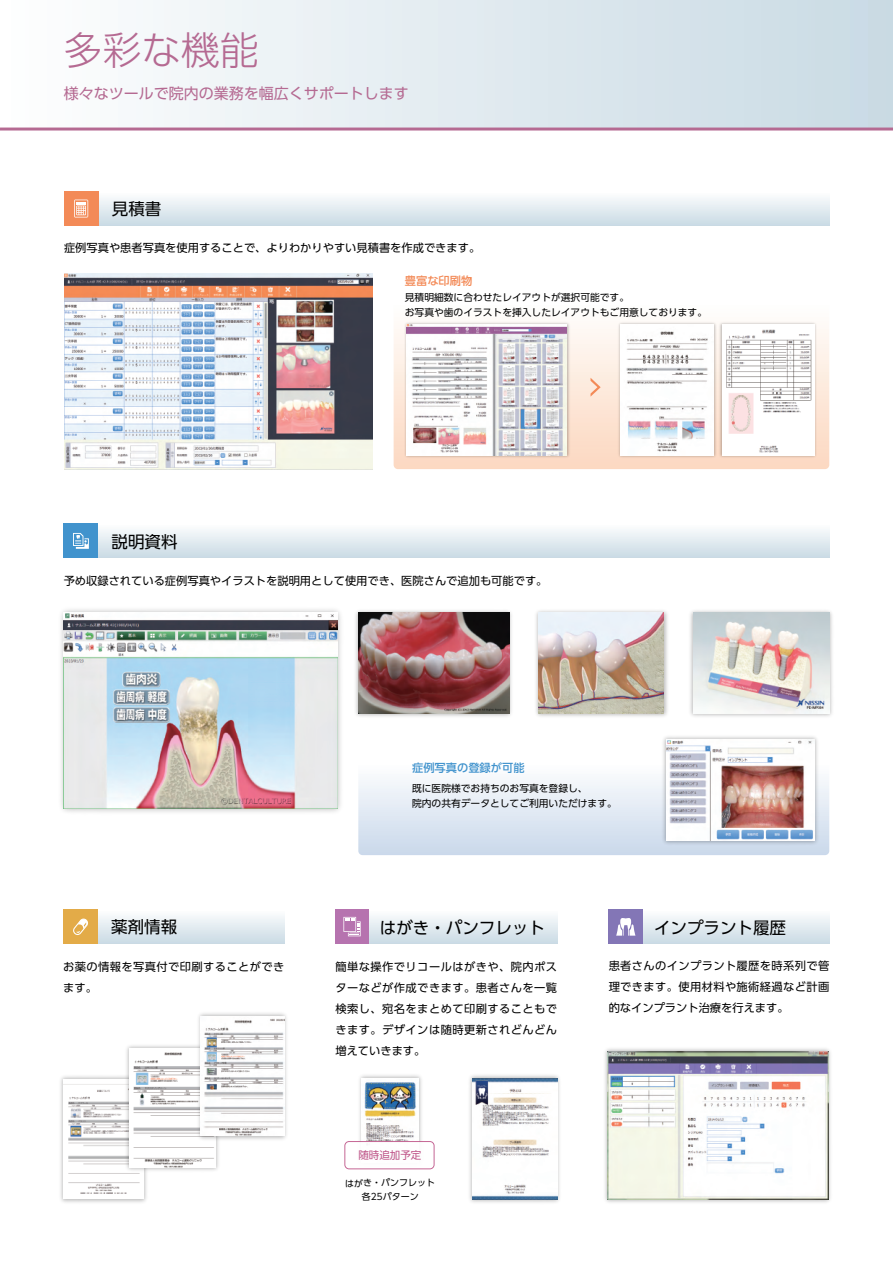
<style>
.page{position:relative;width:893px;height:1263px;background:#fff}
.page>*{position:absolute;margin:0;border:0;box-sizing:border-box;transform-origin:0 0}
.t1{font:300 39px "UD Shin Go Pro";color:#b56a92}
.t2{font:16.5px "UD Shin Go Pro";color:#000}
.t3{font:15px "UD Shin Go Pro";color:#b56a92}
.t4{font:11.25px/21px "UD Shin Go Pro";color:#000;text-align:justify}
.t5{font:11.25px/21px "UD Shin Go Pro";letter-spacing:.035em;color:#000}
.t6{font:500 11.25px "UD Shin Go Pro";color:#4193cd}
.t7{font:500 11.25px "UD Shin Go Pro";color:#f38a57}
.t8{font:10.5px "UD Shin Go Pro";color:#bf5589}
.t9{font:9.75px/15px "UD Shin Go Pro";color:#000}
.t10{font:9px/13.5px "UD Shin Go Pro";color:#000;text-align:center}
</style>
<div class="page">
<div style="left:0;top:0;width:893px;height:128px;background:linear-gradient(to right,#fefefe,#c8dae4)"></div>
<div style="left:335px;top:910px;width:34px;height:34px;background:#b673af"></div>
<svg style="left:343px;top:917px;width:18px;height:19px"></svg>
<div style="left:369px;top:910px;width:188px;height:34px;background:linear-gradient(to bottom,#fefefd,#cadbe5)"></div>
<img style="left:469px;top:1075px;width:91px;height:128px">
<img style="left:472px;top:1078px;width:85px;height:121px">
<img style="left:359px;top:1075px;width:63px;height:66px">
<img style="left:362px;top:1078px;width:56px;height:63px">
<div style="left:345px;top:1141px;width:89px;height:28px;border:1px solid #bf5589;border-radius:4px"></div>
<div style="left:97px;top:910px;width:187px;height:34px;background:linear-gradient(to bottom,#fefefd,#cadbe5)"></div>
<div style="left:63px;top:910px;width:34px;height:34px;background:#e3ab48"></div>
<svg style="left:73px;top:918px;width:15px;height:17px"></svg>
<img style="left:60px;top:1076px;width:87px;height:127px">
<img style="left:63px;top:1080px;width:81px;height:119px">
<img style="left:123px;top:1045px;width:96px;height:129px">
<img style="left:129px;top:1048px;width:87px;height:119px">
<img style="left:195px;top:1013px;width:92px;height:130px">
<img style="left:201px;top:1017px;width:83px;height:119px">
<hr style="left:0;top:128px;width:893px;height:3px;background:#b56a92">
<div style="left:641px;top:910px;width:188px;height:34px;background:linear-gradient(to bottom,#fefefd,#cadbe5)"></div>
<div style="left:608px;top:910px;width:34px;height:34px;background:#8376b6"></div>
<svg style="left:616px;top:918px;width:19px;height:18px"></svg>
<img style="left:605px;top:1048px;width:226px;height:155px">
<img style="left:608px;top:1051px;width:221px;height:149px">
<svg style="left:358px;top:780px;width:471px;height:75px"></svg>
<div style="left:98px;top:524px;width:731px;height:34px;background:linear-gradient(to bottom,#fefefd,#cadbe5)"></div>
<div style="left:64px;top:524px;width:34px;height:34px;background:#4193cd"></div>
<svg style="left:73px;top:533px;width:16px;height:16px"></svg>
<img style="left:61px;top:609px;width:280px;height:203px">
<img style="left:64px;top:613px;width:273px;height:195px">
<img style="left:690px;top:610px;width:142px;height:107px">
<img style="left:693px;top:613px;width:136px;height:100px">
<img style="left:660px;top:736px;width:161px;height:111px">
<img style="left:666px;top:739px;width:148px;height:101px">
<img style="left:355px;top:610px;width:157px;height:107px">
<img style="left:358px;top:613px;width:151px;height:100px">
<img style="left:536px;top:610px;width:132px;height:107px">
<img style="left:538px;top:613px;width:126px;height:100px">
<div style="left:98px;top:192px;width:731px;height:34px;background:linear-gradient(to bottom,#fefefd,#cadbe5)"></div>
<div style="left:64px;top:192px;width:34px;height:34px;background:#f38a57"></div>
<svg style="left:74px;top:200px;width:14px;height:17px"></svg>
<svg style="left:394px;top:329px;width:435px;height:140px"></svg>
<svg style="left:590px;top:378px;width:11px;height:19px"></svg>
<img style="left:402px;top:322px;width:169px;height:138px">
<img style="left:407px;top:324px;width:159px;height:132px">
<img style="left:617px;top:322px;width:202px;height:138px">
<img style="left:620px;top:324px;width:94px;height:132px">
<img style="left:722px;top:324px;width:92px;height:132px">
<img style="left:64px;top:273px;width:308px;height:196px">
<h1 class="t1" style="left:64px;top:19px;width:196px">多彩な機能</h1>
<h3 class="t3" style="left:64px;top:81px;width:347px">様々なツールで院内の業務を幅広くサポートします</h3>
<h2 class="t2" style="left:112px;top:195px;width:51px">見積書</h2>
<p class="t4" style="left:64px;top:236px;width:418px">症例写真や患者写真を使用することで、よりわかりやすい見積書を作成できます。</p>
<p class="t7" style="left:405px;top:271px;width:69px">豊富な印刷物</p>
<p class="t9" style="left:405px;top:290px;width:304px">見積明細数に合わせたレイアウトが選択可能です。<br>お写真や歯のイラストを挿入したレイアウトもご用意しております。</p>
<h2 class="t2" style="left:112px;top:528px;width:67px">説明資料</h2>
<p class="t4" style="left:64px;top:570px;width:485px">予め収録されている症例写真やイラストを説明用として使用でき、医院さんで追加も可能です。</p>
<h2 class="t2" style="left:111px;top:914px;width:67px">薬剤情報</h2>
<p class="t5" style="left:63px;top:956px;width:223px">お薬の情報を写真付で印刷することができます。</p>
<p class="t6" style="left:412px;top:759px;width:114px">症例写真の登録が可能</p>
<p class="t9" style="left:412px;top:781px;width:206px">既に医院様でお持ちのお写真を登録し、<br>院内の共有データとしてご利用いただけます。</p>
<h2 class="t2" style="left:380px;top:914px;width:166px">はがき・パンフレット</h2>
<p class="t4" style="left:335px;top:956px;width:223px">簡単な操作でリコールはがきや、院内ポスターなどが作成できます。患者さんを一覧検索し、宛名をまとめて印刷することもできます。デザインは随時更新されどんどん増えていきます。</p>
<p class="t8" style="left:358px;top:1146px;width:64px">随時追加予定</p>
<p class="t10" style="left:345px;top:1176px;width:91px;rotate:-1deg">はがき・パンフレット各25パターン</p>
<h2 class="t2" style="left:654px;top:914px;width:134px">インプラント履歴</h2>
<p class="t4" style="left:609px;top:955px;width:222px">患者さんのインプラント履歴を時系列で管理できます。使用材料や施術経過など計画的なインプラント治療を行えます。</p>
</div>
